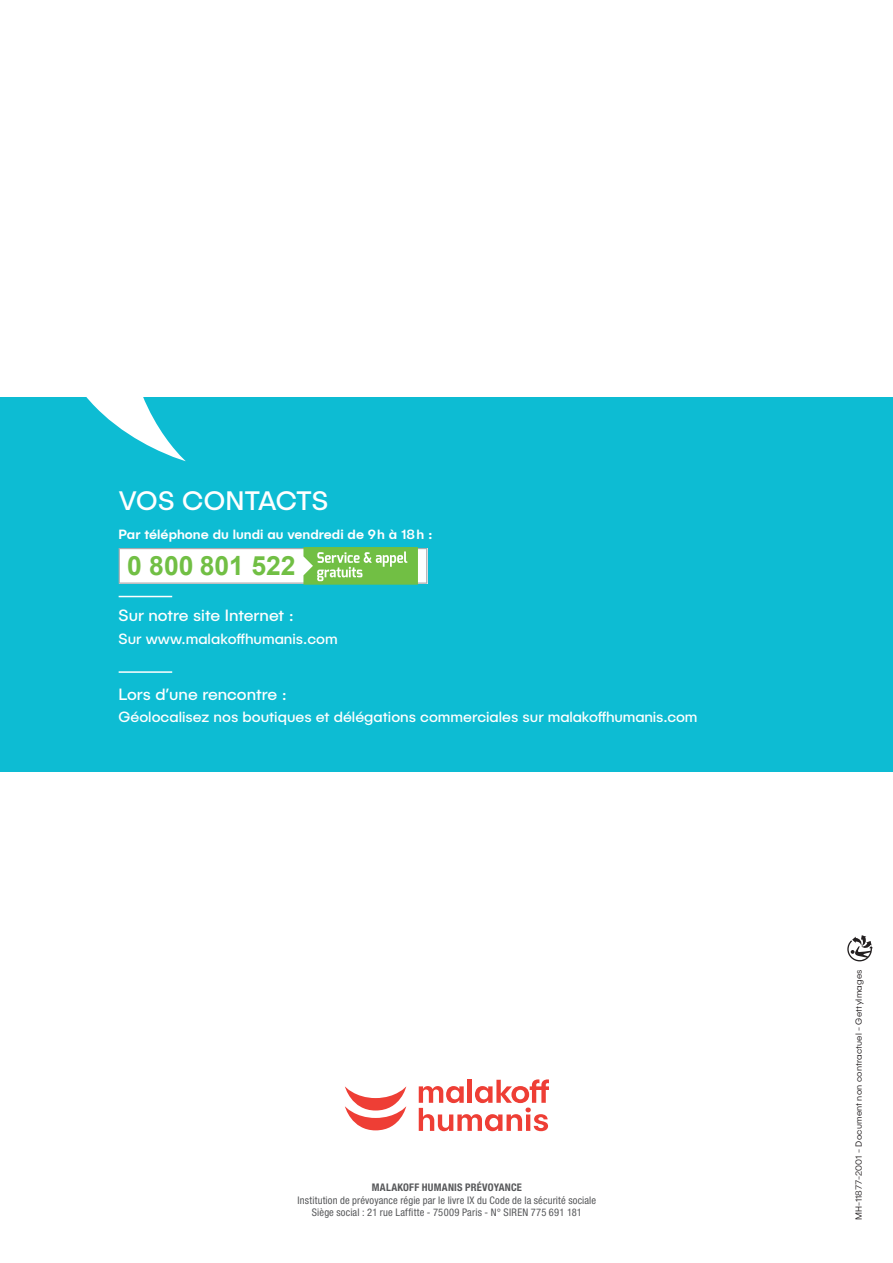
<style>
.page{position:relative;width:893px;height:1263px;background:#fff}
.page>*{position:absolute;margin:0;border:0;box-sizing:border-box;transform-origin:0 0}
.t1{font:27px "Publica Sans";letter-spacing:.01em;color:#fff}
.t2{font:700 26.55px "Arial";color:#71bf44}
.t3{font:16.5px "Publica Sans";color:#fff}
.t4{font:15px "Publica Sans";color:#fff}
.t5{font:500 13.5px "Publica Sans";color:#fff}
.t6{font:condensed 10.5px/12.6px "Helvetica Neue LT Std";letter-spacing:.015em;color:#57585a;text-align:center}
.t7{font:700 condensed 10.5px "Helvetica Neue LT Std";letter-spacing:.02em;color:#57585a}
.t8{font:300 9px "Publica Sans";letter-spacing:.02em;color:#231f20}
</style>
<div class="page">
<svg style="left:419px;top:1079px;width:130px;height:52px"></svg>
<svg style="left:345px;top:1086px;width:61px;height:44px"></svg>
<svg style="left:847px;top:935px;width:26px;height:26px"></svg>
<div style="left:0;top:397px;width:893px;height:375px;background:#0dbcd3"></div>
<svg style="left:86px;top:397px;width:100px;height:64px"></svg>
<hr style="left:119px;top:596px;width:53px;height:1px;background:#fff">
<svg style="left:119px;top:547px;width:308px;height:38px"></svg>
<hr style="left:119px;top:671px;width:53px;height:2px;background:#fff">
<p class="t1" style="left:119px;top:484px;width:211px">VOS CONTACTS</p>
<p class="t5" style="left:119px;top:526px;width:315px">Par téléphone du lundi au vendredi de 9 h à 18 h :</p>
<h2 class="t2" style="left:127px;top:548px;width:170px">0 800 801 522</h2>
<p class="t3" style="left:119px;top:605px;width:177px">Sur notre site Internet :</p>
<p class="t4" style="left:119px;top:629px;width:221px">Sur www.malakoffhumanis.com</p>
<p class="t3" style="left:119px;top:684px;width:170px">Lors d’une rencontre :</p>
<p class="t4" style="left:119px;top:708px;width:580px">Géolocalisez nos boutiques et délégations commerciales sur malakoffhumanis.com</p>
<p class="t7" style="left:372px;top:1181px;width:152px">MALAKOFF HUMANIS PRÉVOYANCE</p>
<p class="t6" style="left:298px;top:1193px;width:300px">Institution de prévoyance régie par le livre IX du Code de la sécurité sociale<br>Siège social : 21 rue Laffitte - 75009 Paris - N° SIREN 775 691 181</p>
<p class="t8" style="left:853px;top:1220px;width:253px;rotate:-90deg">MH-11877-2001 - Document non contractuel - GettyImages</p>
</div>
